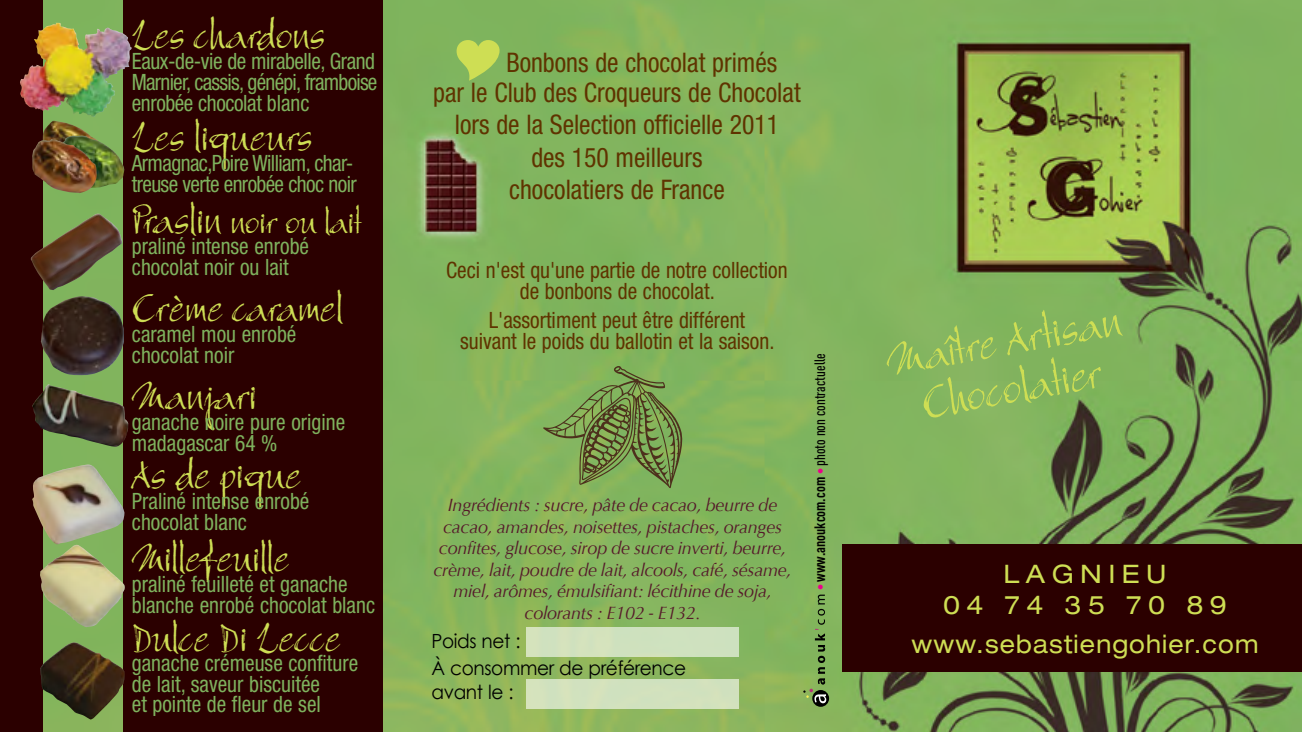
<style>
.page{position:relative;width:1302px;height:732px;background:#fff}
.page>*{position:absolute;margin:0;border:0;box-sizing:border-box;transform-origin:0 0}
.t1{font:48px/48px "Bergell Plain";color:#cede54;text-align:center}
.t2{font:42px "Bergell Plain";color:#cede54}
.t3{font:36px "Bergell Plain";color:#cede54}
.t4{font:condensed 27px "Helvetica Neue";color:#5f3300;scale:.95 1}
.t5{font:expanded 25.5px "Helvetica Neue";letter-spacing:.05em;color:#cede54;scale:.9 1}
.t6{font:expanded 25.5px/30.6px "Helvetica Neue";letter-spacing:.25em;color:#cede54;text-align:center}
.t7{font:condensed 22.5px/21px "Helvetica Neue";color:#7eb25d;scale:.95 1}
.t8{font:condensed 22.5px/21px "Helvetica Neue";color:#5f3300;text-align:center;scale:.95 1}
.t9{font:condensed 22.5px/21px "Helvetica Neue";letter-spacing:-.03em;color:#7eb25d;scale:.95 1}
.t10{font:19.5px/27px "Century Gothic";letter-spacing:-.02em;color:#000;scale:.95 1}
.t11{font:italic 18px/21.6px "Optima";letter-spacing:-.015em;color:#56192a;text-align:center}
.t12{font:500 14.7px "DIN Cond";color:#000}
.s1{font-size:42px}
.s2{color:#ec008c}
.s3{font-weight:700}
</style>
<div class="page">
<img style="left:43px;top:0;width:1258px;height:731px">
<div style="left:123px;top:0;width:260px;height:731px;background:#2b0000"></div>
<div style="left:0;top:0;width:43px;height:731px;background:#2b0000"></div>
<div style="left:842px;top:544px;width:459px;height:127px;background:#2b0000"></div>
<svg style="left:456px;top:40px;width:43px;height:41px;background:#b1cf57"></svg>
<svg style="left:542px;top:366px;width:143px;height:122px;background:#799a50"></svg>
<div style="left:526px;top:627px;width:213px;height:29px;background:#cfe1be"></div>
<div style="left:526px;top:679px;width:213px;height:29px;background:#d1e1be"></div>
<img style="left:20px;top:24px;width:83px;height:93px">
<img style="left:31px;top:213px;width:91px;height:77px">
<img style="left:41px;top:296px;width:83px;height:79px">
<img style="left:43px;top:121px;width:60px;height:18px">
<img style="left:56px;top:135px;width:69px;height:53px">
<img style="left:32px;top:139px;width:65px;height:54px">
<img style="left:32px;top:384px;width:96px;height:63px">
<img style="left:32px;top:464px;width:92px;height:80px">
<img style="left:40px;top:544px;width:85px;height:83px">
<img style="left:40px;top:642px;width:85px;height:77px">
<svg style="left:817px;top:655px;width:8px;height:7px"></svg>
<svg style="left:819px;top:657px;width:4px;height:3px"></svg>
<svg style="left:814px;top:610px;width:11px;height:41px"></svg>
<svg style="left:817px;top:594px;width:7px;height:10px"></svg>
<svg style="left:812px;top:689px;width:17px;height:17px"></svg>
<svg style="left:803px;top:667px;width:23px;height:36px"></svg>
<h2 class="t2" style="left:132px;top:9px;width:195px">Les chardons</h2>
<p class="t7" style="left:132px;top:51px;width:260px;text-align:justify">Eaux-de-vie de mirabelle, Grand Marnier, cassis, génépi, framboise enrobée chocolat blanc</p>
<h2 class="t2" style="left:132px;top:111px;width:182px">Les liqueurs</h2>
<p class="t9" style="left:132px;top:153px;width:238px">Armagnac,Poire William, char&shy;treuse verte enrobée choc noir</p>
<h3 class="t3" style="left:132px;top:199px;width:231px"><span class="s1">Praslin</span> noir ou lait</h3>
<p class="t7" style="left:132px;top:235px;width:188px">praliné intense enrobé chocolat noir ou lait</p>
<h2 class="t2" style="left:132px;top:281px;width:213px">Crème caramel</h2>
<p class="t7" style="left:132px;top:323px;width:175px">caramel mou enrobé chocolat noir</p>
<h2 class="t2" style="left:132px;top:369px;width:126px">Manjari</h2>
<p class="t7" style="left:132px;top:411px;width:226px">ganache noire pure origine madagascar 64 %</p>
<h2 class="t2" style="left:132px;top:449px;width:171px">As de pique</h2>
<p class="t7" style="left:132px;top:490px;width:188px">Praliné intense enrobé chocolat blanc</p>
<h2 class="t2" style="left:132px;top:532px;width:159px">Millefeuille</h2>
<p class="t7" style="left:132px;top:573px;width:257px">praliné feuilleté et ganache blanche enrobé chocolat blanc</p>
<h2 class="t2" style="left:132px;top:611px;width:211px">Dulce Di Lecce</h2>
<p class="t7" style="left:132px;top:652px;width:240px">ganache crémeuse confiture de lait, saveur biscuitée<br>et pointe de fleur de sel</p>
<p class="t4" style="left:506px;top:46px;width:287px">Bonbons de chocolat primés</p>
<p class="t4" style="left:433px;top:76px;width:388px">par le Club des Croqueurs de Chocolat</p>
<p class="t4" style="left:455px;top:109px;width:342px">lors de la Selection officielle 2011</p>
<p class="t4" style="left:531px;top:141px;width:182px">des 150 meilleurs</p>
<p class="t4" style="left:509px;top:174px;width:228px">chocolatiers de France</p>
<p class="t8" style="left:446px;top:259px;width:361px">Ceci n'est qu'une partie de notre collection de bonbons de chocolat.</p>
<p class="t8" style="left:460px;top:309px;width:332px">L'assortiment peut être différent suivant le poids du ballotin et la saison.</p>
<h1 class="t1" style="left:881px;top:335px;width:239px;rotate:-10deg">Maître Artisan<br>Chocolatier</h1>
<p class="t12" style="left:810px;top:590px;width:238px;rotate:-90deg"><span class="s2">●</span> <span class="s3">www.anoukcom.com</span> <span class="s2">●</span> photo non contractuelle</p>
<p class="t11" style="left:433px;top:494px;width:359px">Ingrédients : sucre, pâte de cacao, beurre de cacao, amandes, noisettes, pistaches, oranges confites, glucose, sirop de sucre inverti, beurre, crème, lait, poudre de lait, alcools, café, sésame, miel, arômes, émulsifiant: lécithine de soja, colorants : E102 - E132.</p>
<p class="t10" style="left:431px;top:627px;width:269px">Poids net :<br>À consommer de préférence</p>
<p class="t10" style="left:431px;top:678px;width:88px">avant le :</p>
<p class="t6" style="left:943px;top:558px;width:285px">LAGNIEU<br>04 74 35 70 89</p>
<p class="t5" style="left:911px;top:628px;width:387px">www.sebastiengohier.com</p>
</div>
